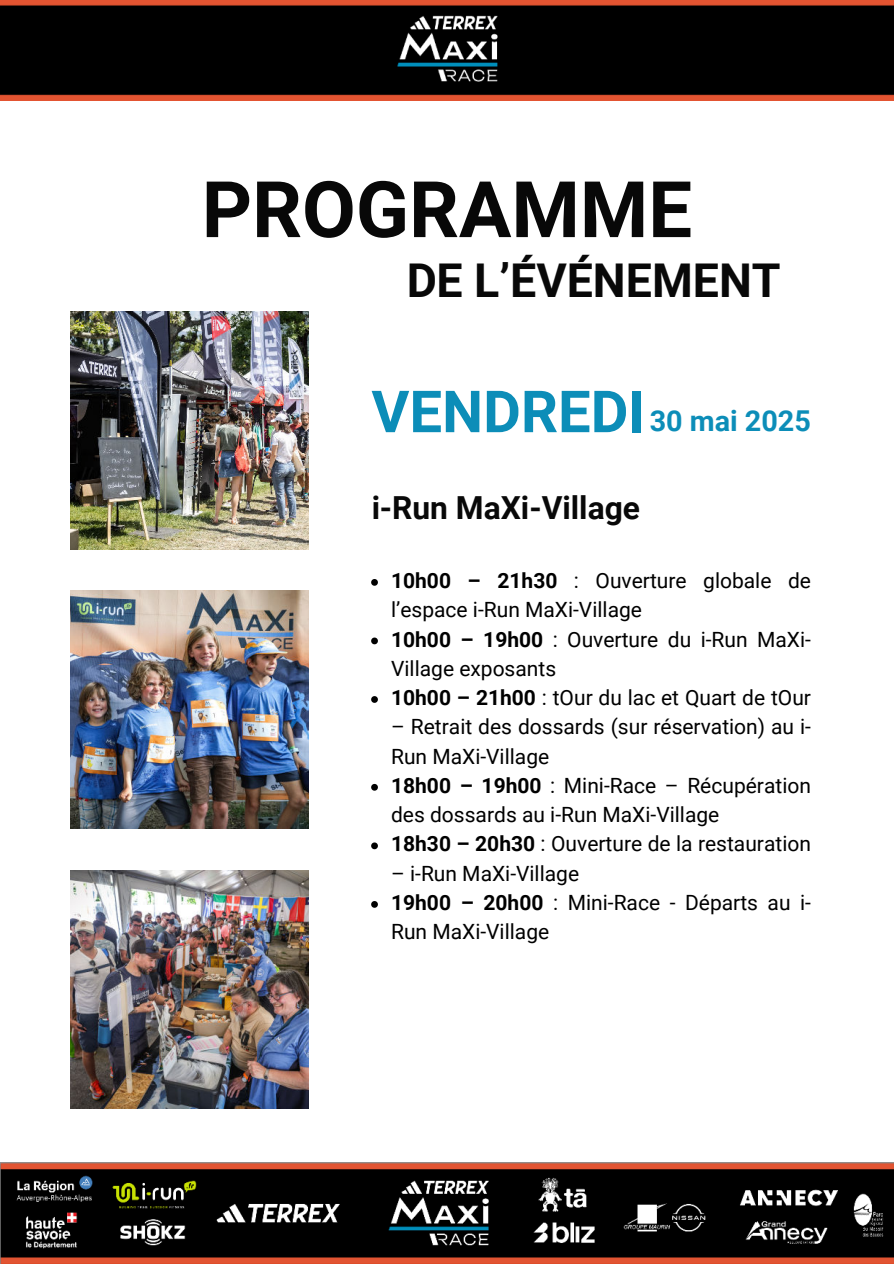
<style>
.page{position:relative;width:894px;height:1264px;background:#fff}
.page>*{position:absolute;margin:0;border:0;box-sizing:border-box;transform-origin:0 0}
.t1{font:700 78px "Roboto";color:#000}
.t2{font:700 58.05px "Roboto";color:#058ab6}
.t3{font:700 46.5px "Roboto";color:#000}
.t4{font:700 31.8px "Roboto";color:#000}
.t5{font:700 28.8px "Roboto";color:#058ab6}
.t6{font:21px/29.2px "Roboto";color:#000}
.s1{font-weight:700}
</style>
<div class="page">
<img style="left:0;top:0;width:893px;height:100px">
<img style="left:322px;top:0;width:192px;height:100px">
<div style="left:0;top:12px;width:310px;height:77px;background:#000"></div>
<div style="left:583px;top:11px;width:310px;height:78px;background:#000"></div>
<img style="left:70px;top:311px;width:238px;height:238px">
<img style="left:70px;top:590px;width:238px;height:238px">
<img style="left:70px;top:870px;width:238px;height:238px">
<svg style="left:371px;top:579px;width:7px;height:6px"></svg>
<svg style="left:371px;top:637px;width:7px;height:7px"></svg>
<svg style="left:371px;top:696px;width:7px;height:7px"></svg>
<svg style="left:371px;top:784px;width:7px;height:6px"></svg>
<svg style="left:371px;top:842px;width:7px;height:7px"></svg>
<svg style="left:371px;top:901px;width:7px;height:6px"></svg>
<img style="left:0;top:1162px;width:893px;height:101px">
<h1 class="t1" style="left:202px;top:155px;width:492px">PROGRAMME</h1>
<h3 class="t3" style="left:406px;top:248px;width:376px">DE L’ÉVÉNEMENT</h3>
<h2 class="t2" style="left:371px;top:371px;width:275px">VENDREDI</h2>
<h3 class="t5" style="left:649px;top:400px;width:163px">30 mai 2025</h3>
<h3 class="t4" style="left:371px;top:485px;width:270px">i-Run MaXi-Village</h3>
<p class="t6" style="left:391px;top:565px;width:421px"><span class="s1">10h00 – 21h30</span> : Ouverture globale de l’espace i-Run MaXi-Village<br><span class="s1">10h00 – 19h00</span> : Ouverture du i-Run MaXi-<br>Village exposants<br><span class="s1">10h00 – 21h00</span> : tOur du lac et Quart de tOur</p>
<p class="t6" style="left:391px;top:711px;width:421px">– Retrait des dossards (sur réservation) au i-Run MaXi-Village<br><span class="s1">18h00 – 19h00</span> : Mini-Race – Récupération des dossards au i-Run MaXi-Village<br><span class="s1">18h30 – 20h30</span> : Ouverture de la restauration</p>
<p class="t6" style="left:391px;top:857px;width:421px">– i-Run MaXi-Village<br><span class="s1">19h00 – 20h00</span> : Mini-Race - Départs au i-<br>Run MaXi-Village</p>
</div>
